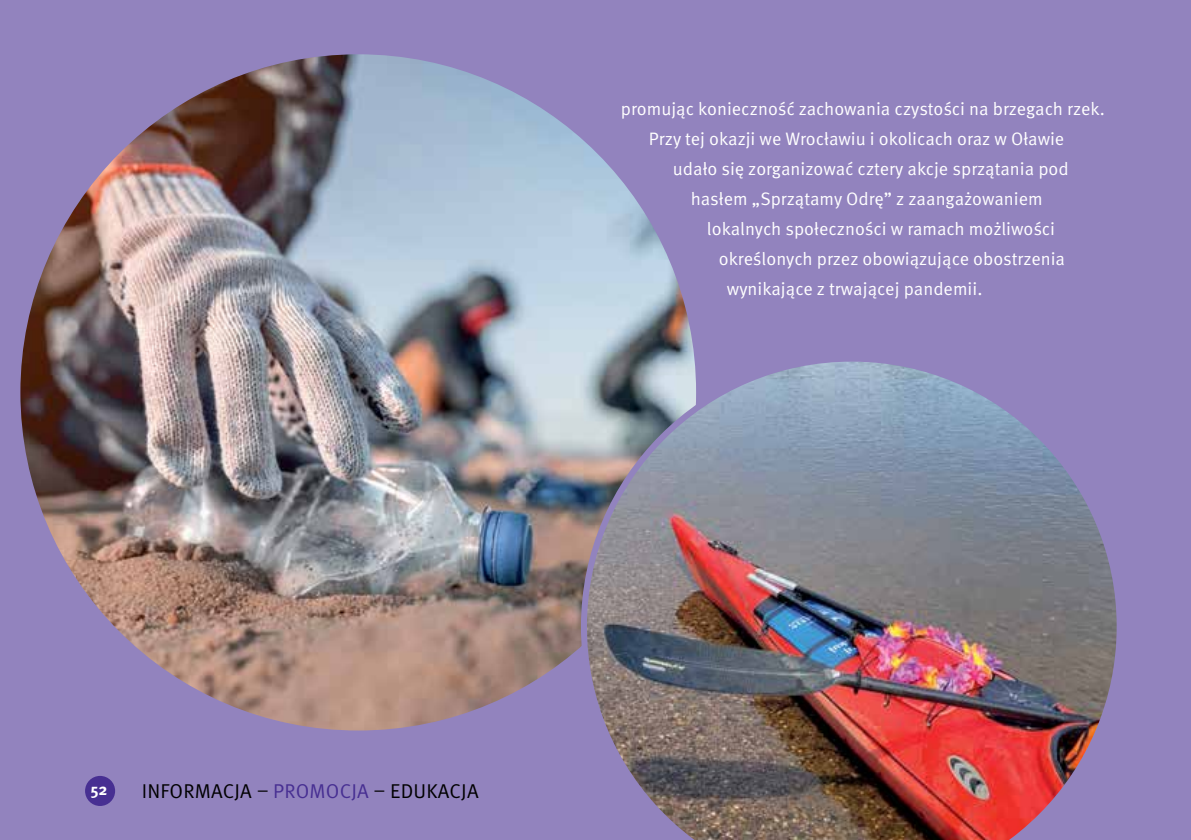
<style>
.page{position:relative;width:1191px;height:840px;background:#fff}
.page>*{position:absolute;margin:0;border:0;box-sizing:border-box;transform-origin:0 0}
.t1{font:20px "Meta Pro";letter-spacing:.01em;color:#000}
.t2{font:18px "Meta Pro";letter-spacing:-.005em;color:#fff}
.t3{font:700 16px "Meta Pro";color:#fff}
.s1{color:#472f92}
</style>
<div class="page">
<div style="left:0;top:0;width:1191px;height:839px;background:#9283be"></div>
<img style="left:20px;top:54px;width:676px;height:676px;border-radius:338px">
<img style="left:581px;top:355px;width:536px;height:484px">
<div style="left:85px;top:775px;width:30px;height:30px;background:#472f92;border-radius:50%"></div>
<p class="t2" style="left:621px;top:97px;width:485px">promując konieczność zachowania czystości na brzegach rzek.</p>
<p class="t2" style="left:649px;top:127px;width:417px">Przy tej okazji we Wrocławiu i okolicach oraz w Oławie</p>
<p class="t2" style="left:673px;top:157px;width:397px">udało się zorganizować cztery akcje sprzątania pod</p>
<p class="t2" style="left:691px;top:187px;width:353px">hasłem „Sprzątamy Odrę” z zaangażowaniem</p>
<p class="t2" style="left:707px;top:217px;width:350px">lokalnych społeczności w ramach możliwości</p>
<p class="t2" style="left:719px;top:247px;width:348px">określonych przez obowiązujące obostrzenia</p>
<p class="t2" style="left:727px;top:277px;width:257px">wynikające z trwającej pandemii.</p>
<p class="t3" style="left:90px;top:778px;width:19px">52</p>
<p class="t1" style="left:142px;top:777px;width:338px">INFORMACJA – <span class="s1">PROMOCJA</span> – EDUKACJA</p>
<p class="t1" style="left:142px;top:777px;width:145px">WPROW DZENIE</p>
</div>
